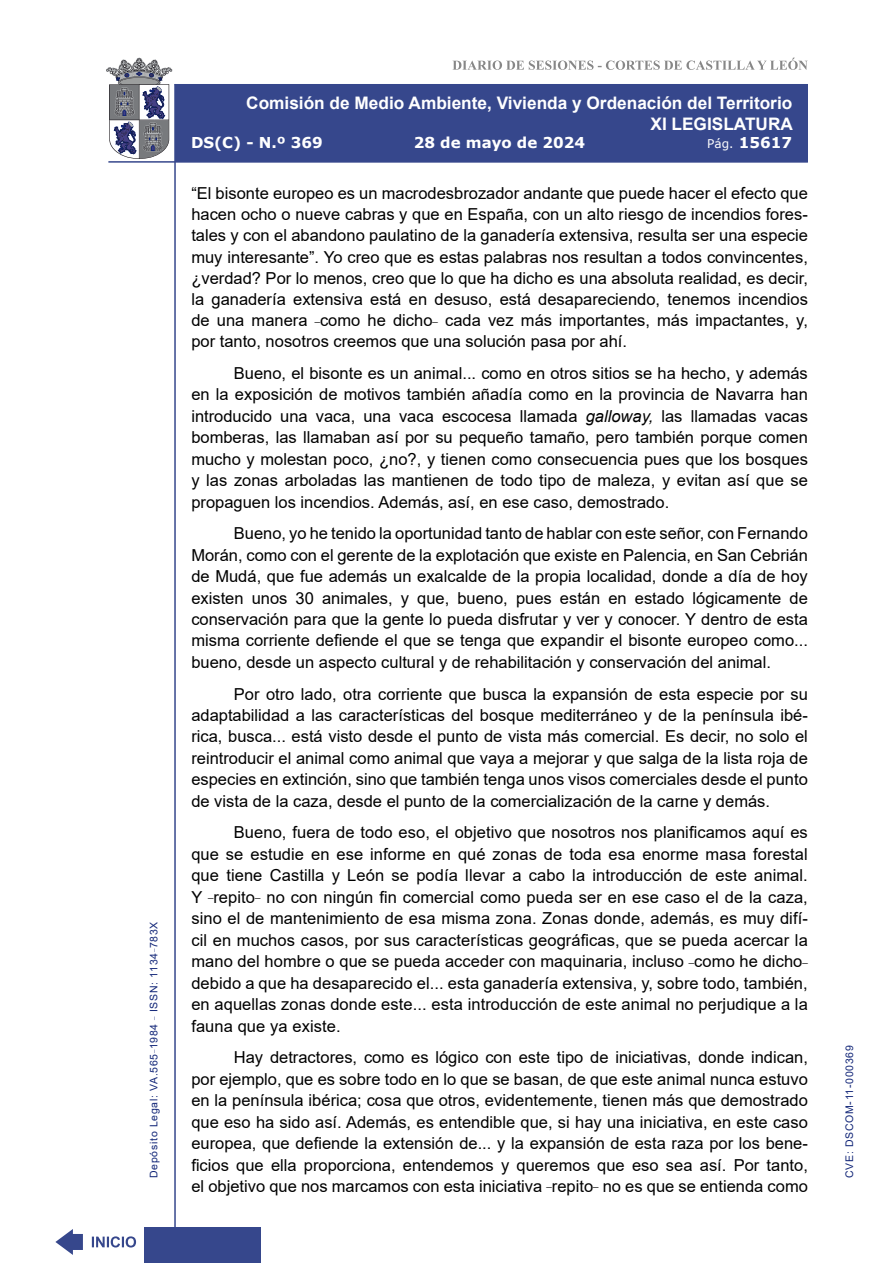
<style>
.page{position:relative;width:893px;height:1263px;background:#fff}
.page>*{position:absolute;margin:0;border:0;box-sizing:border-box;transform-origin:0 0}
.t1{font:700 17.25px/20.7px "Arial";color:#fff;text-align:right}
.t2{font:16.5px/21.5px "Arial";color:#000;text-align:justify}
.t3{font:700 15px "Verdana";color:#fff}
.t4{font:10.5px "Arial";letter-spacing:.065em;color:#122678}
.s1{font-weight:400;font-size:12px}
.s2{font-style:italic}
</style>
<div class="page">
<svg style="left:452px;top:58px;width:356px;height:12px"></svg>
<hr style="left:174px;top:84px;width:2px;height:1179px;background:#36478c">
<div style="left:144px;top:1227px;width:117px;height:36px;background:#36478c"></div>
<div style="left:175px;top:84px;width:633px;height:78px;background:#36478c"></div>
<hr style="left:108px;top:161px;width:700px;height:2px;background:#36478c">
<svg style="left:92px;top:1236px;width:44px;height:11px"></svg>
<svg style="left:55px;top:1229px;width:28px;height:26px"></svg>
<svg style="left:106px;top:58px;width:66px;height:101px"></svg>
<p class="t4" style="left:146px;top:1178px;width:258px;rotate:-90deg">Depósito Legal: VA.565<sup>_</sup>1984 <sup>_</sup> ISSN: 1134<sup>_</sup>783X</p>
<p class="t1" style="left:246px;top:93px;width:548px">Comisión de Medio Ambiente, Vivienda y Ordenación del Territorio<br>XI LEGISLATURA</p>
<p class="t3" style="left:191px;top:132px;width:133px">DS(C) - N.º 369</p>
<p class="t3" style="left:414px;top:132px;width:173px">28 de mayo de 2024</p>
<p class="t3" style="left:707px;top:132px;width:86px"><span class="s1">Pág.</span> 15617</p>
<p class="t2" style="left:191px;top:183px;width:618px">“El bisonte europeo es un macrodesbrozador andante que puede hacer el efecto que hacen ocho o nueve cabras y que en España, con un alto riesgo de incendios fores&shy;tales y con el abandono paulatino de la ganadería extensiva, resulta ser una especie muy interesante”. Yo creo que es estas palabras nos resultan a todos convincentes, ¿verdad? Por lo menos, creo que lo que ha dicho es una absoluta realidad, es decir, la ganadería extensiva está en desuso, está desapareciendo, tenemos incendios de una manera <sup>_</sup>como he dicho<sup>_</sup> cada vez más importantes, más impactantes, y, por tanto, nosotros creemos que una solución pasa por ahí.</p>
<p class="t2" style="left:191px;top:362px;width:618px;text-indent:43px">Bueno, el bisonte es un animal... como en otros sitios se ha hecho, y además en la exposición de motivos también añadía como en la provincia de Navarra han introducido una vaca, una vaca escocesa llamada <span class="s2">galloway,</span> las llamadas vacas bomberas, las llamaban así por su pequeño tamaño, pero también porque comen mucho y molestan poco, ¿no?, y tienen como consecuencia pues que los bosques y las zonas arboladas las mantienen de todo tipo de maleza, y evitan así que se propaguen los incendios. Además, así, en ese caso, demostrado.</p>
<p class="t2" style="left:191px;top:523px;width:618px;text-indent:43px">Bueno, yo he tenido la oportunidad tanto de hablar con este señor, con Fernando Morán, como con el gerente de la explotación que existe en Palencia, en San Cebrián de Mudá, que fue además un exalcalde de la propia localidad, donde a día de hoy existen unos 30 animales, y que, bueno, pues están en estado lógicamente de conservación para que la gente lo pueda disfrutar y ver y conocer. Y dentro de esta misma corriente defiende el que se tenga que expandir el bisonte europeo como... bueno, desde un aspecto cultural y de rehabilitación y conservación del animal.</p>
<p class="t2" style="left:191px;top:683px;width:618px;text-indent:43px">Por otro lado, otra corriente que busca la expansión de esta especie por su adaptabilidad a las características del bosque mediterráneo y de la península ibé&shy;rica, busca... está visto desde el punto de vista más comercial. Es decir, no solo el reintroducir el animal como animal que vaya a mejorar y que salga de la lista roja de especies en extinción, sino que también tenga unos visos comerciales desde el punto de vista de la caza, desde el punto de la comercialización de la carne y demás.</p>
<p class="t2" style="left:191px;top:822px;width:618px;text-indent:43px">Bueno, fuera de todo eso, el objetivo que nosotros nos planificamos aquí es que se estudie en ese informe en qué zonas de toda esa enorme masa forestal que tiene Castilla y León se podía llevar a cabo la introducción de este animal.<br>Y <sup>_</sup>repito<sup>_</sup> no con ningún fin comercial como pueda ser en ese caso el de la caza, sino el de mantenimiento de esa misma zona. Zonas donde, además, es muy difí&shy;cil en muchos casos, por sus características geográficas, que se pueda acercar la mano del hombre o que se pueda acceder con maquinaria, incluso <sup>_</sup>como he dicho<sup>_ </sup>debido a que ha desaparecido el... esta ganadería extensiva, y, sobre todo, también, en aquellas zonas donde este... esta introducción de este animal no perjudique a la fauna que ya existe.</p>
<p class="t2" style="left:191px;top:1046px;width:618px;text-indent:43px">Hay detractores, como es lógico con este tipo de iniciativas, donde indican, por ejemplo, que es sobre todo en lo que se basan, de que este animal nunca estuvo en la península ibérica; cosa que otros, evidentemente, tienen más que demostrado que eso ha sido así. Además, es entendible que, si hay una iniciativa, en este caso europea, que defiende la extensión de... y la expansión de esta raza por los bene&shy;ficios que ella proporciona, entendemos y queremos que eso sea así. Por tanto, el objetivo que nos marcamos con esta iniciativa <sup>_</sup>repito<sup>_</sup> no es que se entienda como</p>
<p class="t4" style="left:842px;top:1178px;width:134px;rotate:-90deg">CVE: DSCOM-11-000369</p>
</div>
